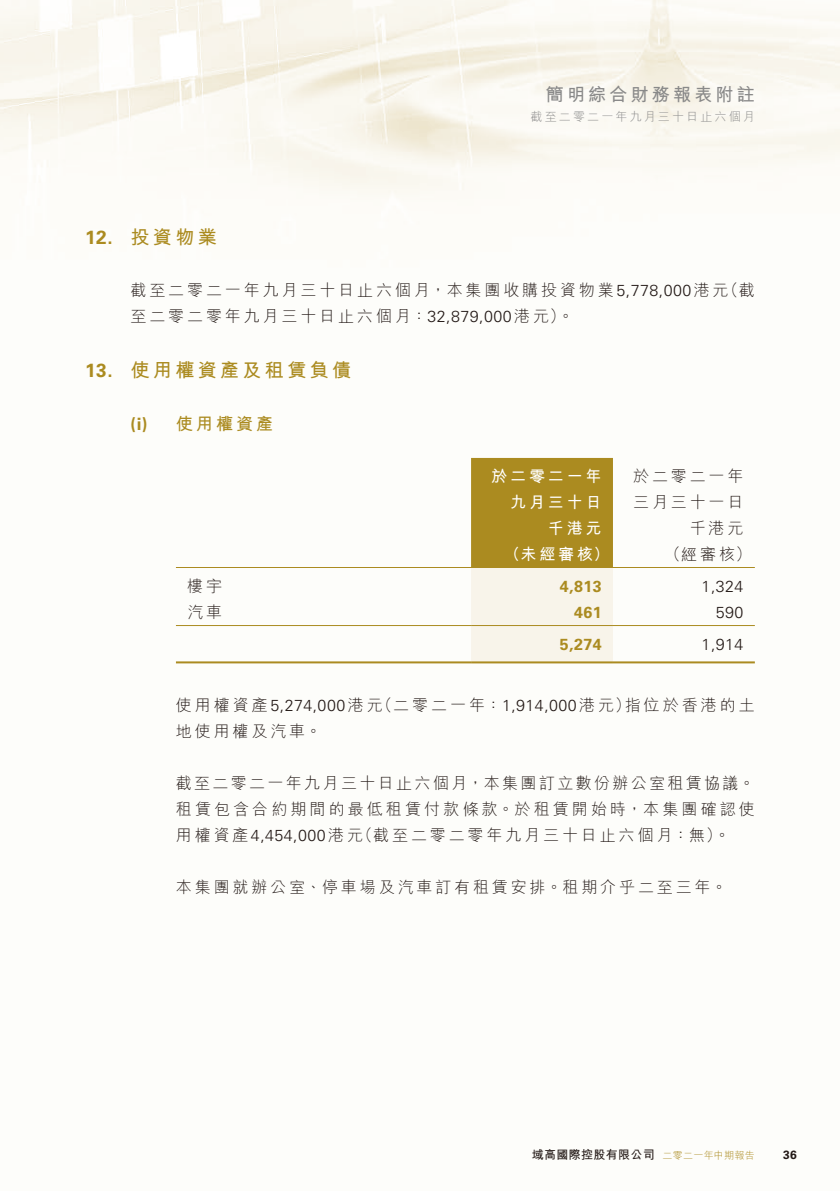
<style>
.page{position:relative;width:840px;height:1191px;background:#fff}
.page>*{position:absolute;margin:0;border:0;box-sizing:border-box;transform-origin:0 0}
.t1{font:700 19px "M Hei HK";letter-spacing:.18em;color:#ab8b20}
.t2{font:700 19px "Univers LT Std";color:#ab8b20}
.t3{font:700 18px "M Hei HK";letter-spacing:.18em;color:#898989}
.t4{font:700 17px "M Hei HK";letter-spacing:.18em;color:#ab8b20}
.t5{font:700 17px "Univers LT Std";color:#ab8b20}
.t6{font:300 16px/26px "M Hei HK";letter-spacing:.18em;color:#231916}
.t7{font:300 16px "Univers LT Std";letter-spacing:.03em;color:#231916}
.t8{font:300 16px "M Hei HK";letter-spacing:.145em;color:#231916}
.t9{font:700 16px/26px "M Hei HK";letter-spacing:.18em;color:#fff;text-align:right}
.t10{font:700 16px "Univers LT Std";letter-spacing:.03em;color:#ab8b20}
.t11{font:300 12px "M Hei HK";letter-spacing:.18em;color:#898989}
.t12{font:700 12px "M Hei HK";letter-spacing:.03em;color:#231916}
.t13{font:700 12px "Univers LT Std";color:#231916}
.t14{font:300 10px "M Hei HK";letter-spacing:.03em;color:#ab8b20}
.s1{font-family:"Univers LT Std"}
.s2{font-family:"M Hei HK"}
</style>
<div class="page">
<img style="left:0;top:0;width:839px;height:664px">
<svg style="left:471px;top:458px;width:141px;height:203px;background:#cebb7c"></svg>
<hr style="left:176px;top:567px;width:295px;height:1px;background:#ab8b20">
<hr style="left:471px;top:567px;width:141px;height:1px;background:#ab8b20">
<hr style="left:612px;top:567px;width:142px;height:1px;background:#ab8b20">
<hr style="left:176px;top:625px;width:295px;height:1px;background:#ab8b20">
<hr style="left:471px;top:625px;width:141px;height:1px;background:#ab8b20">
<hr style="left:612px;top:625px;width:142px;height:1px;background:#ab8b20">
<hr style="left:176px;top:661px;width:295px;height:2px;background:#ab8b20">
<hr style="left:471px;top:661px;width:141px;height:2px;background:#ab8b20">
<hr style="left:612px;top:661px;width:142px;height:2px;background:#ab8b20">
<p class="t3" style="left:545px;top:81px;width:210px">簡明綜合財務報表附註</p>
<p class="t11" style="left:530px;top:111px;width:226px">截至二零二一年九月三十日止六個月</p>
<p class="t2" style="left:85px;top:226px;width:29px">12.</p>
<p class="t2" style="left:85px;top:359px;width:29px">13.</p>
<p class="t1" style="left:130px;top:223px;width:88px">投資物業</p>
<p class="t6" style="left:722px;top:277px;width:34px">（截</p>
<p class="t6" style="left:130px;top:277px;width:599px">截至二零二一年九月三十日止六個月，本集團收購投資物業 <span class="s1">5,778,000</span>港元至二零二零年九月三十日止六個月：<span class="s1">32,879,000</span>港元。(</p>
<p class="t1" style="left:130px;top:356px;width:222px">使用權資產及租賃負債</p>
<p class="t5" style="left:130px;top:414px;width:18px">i( )</p>
<p class="t4" style="left:176px;top:411px;width:99px">使用權資產</p>
<p class="t6" style="left:187px;top:573px;width:36px">樓宇</p>
<p class="t6" style="left:187px;top:599px;width:36px">汽車</p>
<p class="t9" style="left:491px;top:461px;width:112px">於二零二一年九月三十日</p>
<p class="t6" style="left:632px;top:463px;width:112px;text-align:right">於二零二一年三月三十一日千港元</p>
<p class="t9" style="left:547px;top:513px;width:55px">千港元</p>
<p class="t9" style="left:504px;top:539px;width:107px">（未經審核）</p>
<p class="t6" style="left:664px;top:541px;width:88px">（經審核(</p>
<p class="t10" style="left:559px;top:577px;width:43px">4,813</p>
<p class="t7" style="left:701px;top:576px;width:43px">1,324</p>
<p class="t10" style="left:573px;top:603px;width:29px">461</p>
<p class="t7" style="left:715px;top:602px;width:29px">590</p>
<p class="t10" style="left:559px;top:635px;width:43px">5,274</p>
<p class="t7" style="left:701px;top:634px;width:43px">1,914</p>
<p class="t6" style="left:376px;top:692px;width:256px">（二零二一年：<span class="s1">1,914,000</span>港元）</p>
<p class="t7" style="left:176px;top:696px;width:208px"><span class="s2">使用權資產</span>5,274,000<span class="s2">港元</span></p>
<p class="t6" style="left:176px;top:718px;width:147px">地使用權及汽車。</p>
<p class="t8" style="left:176px;top:775px;width:580px">截至二零二一年九月三十日止六個月，本集團訂立數份辦公室租賃協議。</p>
<p class="t6" style="left:176px;top:796px;width:580px">租賃包含合約期間的最低租賃付款條款。於租賃開始時，本集團確認使</p>
<p class="t6" style="left:356px;top:822px;width:374px">（截至二零二零年九月三十日止六個月：無。(</p>
<p class="t6" style="left:624px;top:692px;width:131px">指位於香港的土</p>
<p class="t7" style="left:176px;top:826px;width:188px"><span class="s2">用權資產</span>4,454,000<span class="s2">港元</span></p>
<p class="t6" style="left:176px;top:874px;width:552px">本集團就辦公室、停車場及汽車訂有租賃安排。租期介乎二至三年。</p>
<p class="t12" style="left:531px;top:1146px;width:125px">域高國際控股有限公司</p>
<p class="t14" style="left:662px;top:1150px;width:94px">二零二一年中期報告</p>
<p class="t13" style="left:782px;top:1148px;width:15px">36</p>
</div>
